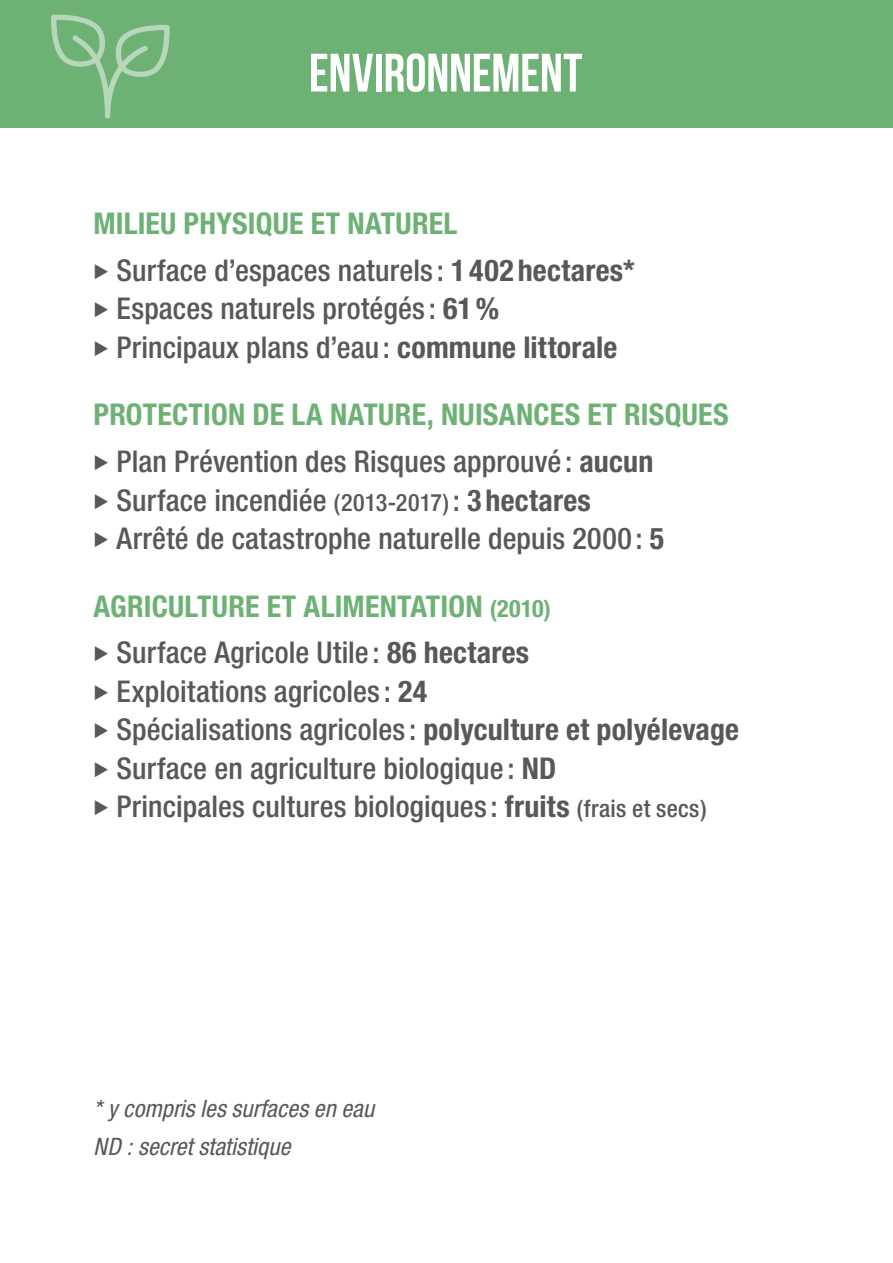
<style>
.page{position:relative;width:893px;height:1263px;background:#fff}
.page>*{position:absolute;margin:0;border:0;box-sizing:border-box;transform-origin:0 0}
.thématique{font:700 54px "Bebas Neue";letter-spacing:-.005em;color:#fff}
.texte_indicateurs{font:500 condensed 30px "Helvetica Neue";letter-spacing:.005em;color:#57585a}
.titre_indicateurs{font:700 condensed 30px "Helvetica Neue LT Std";letter-spacing:.01em;color:#6eb175}
.texte_indicateurs-2{font:italic condensed 24px "Helvetica Neue";letter-spacing:.005em;color:#57585a}
.s1{font-family:"Helvetica Neue LT Std";font-weight:700}
.s2{font-size:24px}
</style>
<div class="page">
<div style="left:0;top:0;width:893px;height:128px;background:#6eb175"></div>
<hr style="left:892px;top:0;width:1px;height:128px;background:#6a8690">
<svg style="left:51px;top:15px;width:119px;height:103px"></svg>
<p class="thématique" style="left:309px;top:43px;width:275px">ENVIRONNEMENT</p>
<p class="titre_indicateurs" style="left:94px;top:205px;width:365px">MILIEU PHYSIQUE ET NATUREL</p>
<p class="texte_indicateurs" style="left:94px;top:252px;width:543px">◆ Surface d’espaces naturels : <span class="s1">1 402 hectares*</span></p>
<p class="texte_indicateurs" style="left:94px;top:291px;width:407px">◆ Espaces naturels protégés : <span class="s1">61%</span></p>
<p class="texte_indicateurs" style="left:94px;top:329px;width:525px">◆ Principaux plans d’eau : <span class="s1">commune littorale</span></p>
<p class="titre_indicateurs" style="left:94px;top:396px;width:637px">PROTECTION DE LA NATURE, NUISANCES ET RISQUES</p>
<p class="texte_indicateurs" style="left:94px;top:444px;width:561px">◆ Plan Prévention des Risques approuvé : <span class="s1">aucun</span></p>
<p class="texte_indicateurs" style="left:94px;top:482px;width:499px">◆ Surface incendiée <span class="s2">(2013-2017)</span> : <span class="s1">3 hectares</span></p>
<p class="texte_indicateurs" style="left:94px;top:520px;width:572px">◆ Arrêté de catastrophe naturelle depuis 2000 : <span class="s1">5</span></p>
<p class="titre_indicateurs" style="left:94px;top:588px;width:459px">AGRICULTURE ET ALIMENTATION <span class="s2">(2010)</span></p>
<p class="texte_indicateurs" style="left:94px;top:635px;width:437px">◆ Surface Agricole Utile : <span class="s1">86 hectares</span></p>
<p class="texte_indicateurs" style="left:94px;top:673px;width:335px">◆ Exploitations agricoles : <span class="s1">24</span></p>
<p class="texte_indicateurs" style="left:94px;top:712px;width:647px">◆ Spécialisations agricoles : <span class="s1">polyculture et polyélevage</span></p>
<p class="texte_indicateurs" style="left:94px;top:750px;width:464px">◆ Surface en agriculture biologique : <span class="s1">ND</span></p>
<p class="texte_indicateurs" style="left:94px;top:788px;width:615px">◆ Principales cultures biologiques : <span class="s1">fruits</span> <span class="s2">(frais et secs)</span></p>
<p class="texte_indicateurs-2" style="left:94px;top:1094px;width:282px">* y compris les surfaces en eau</p>
<p class="texte_indicateurs-2" style="left:94px;top:1132px;width:198px">ND : secret statistique</p>
</div>
